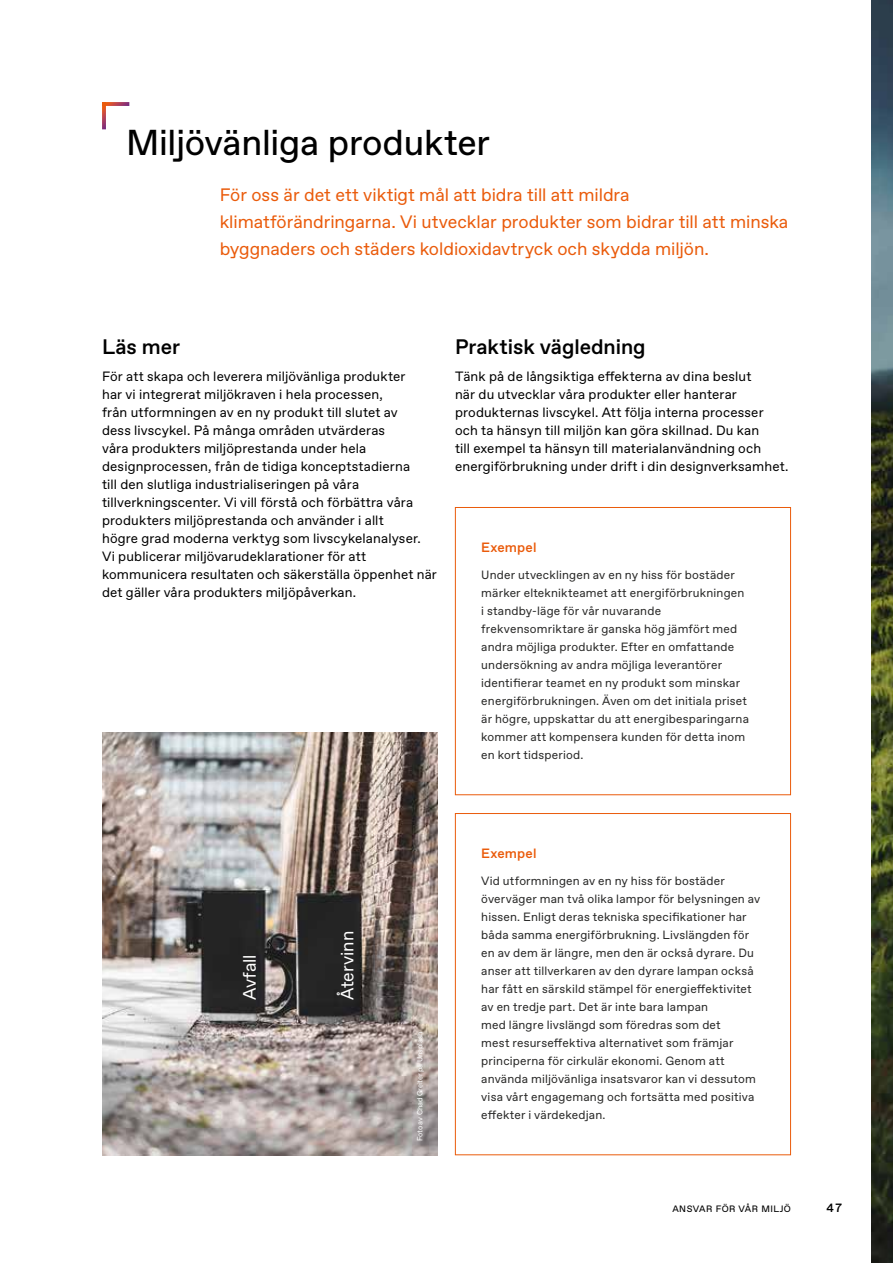
<style>
.page{position:relative;width:893px;height:1263px;background:#fff}
.page>*{position:absolute;margin:0;border:0;box-sizing:border-box;transform-origin:0 0}
.t1{font:36px "TKE Type";letter-spacing:-.01em;color:#000}
.t2{font:500 21px "TKE Type";color:#000}
.t3{font:18px/27px "TKE Type";color:#ea5b0b}
.t4{font:18px "TKE Type";letter-spacing:-.005em;color:#fff}
.t5{font:13.5px/18px "TKE Type";letter-spacing:.01em;color:#000}
.t6{font:500 13.5px "TKE Type";letter-spacing:.015em;color:#ea5b0b}
.t7{font:12px/18px "TKE Type";letter-spacing:.015em;color:#282827}
.t8{font:500 12px "TKE Type";color:#000}
.t9{font:9.3px "TKE Type";letter-spacing:.05em;color:#000}
.t10{font:7.5px "TKE Type";letter-spacing:-.015em;color:#fff}
</style>
<div class="page">
<img style="left:872px;top:0;width:21px;height:1263px">
<svg style="left:102px;top:106px;width:4px;height:23px"></svg>
<svg style="left:102px;top:102px;width:27px;height:4px"></svg>
<div style="left:455px;top:507px;width:336px;height:288px;border:1px solid #ea5b0b"></div>
<div style="left:455px;top:813px;width:336px;height:342px;border:1px solid #ea5b0b"></div>
<img style="left:102px;top:732px;width:336px;height:423px">
<h1 class="t1" style="left:126px;top:121px;width:365px">Miljövänliga produkter</h1>
<h3 class="t3" style="left:220px;top:182px;width:570px">För oss är det ett viktigt mål att bidra till att mildra klimatförändringarna. Vi utvecklar produkter som bidrar till att minska byggnaders och städers koldioxidavtryck och skydda miljön.</h3>
<h2 class="t2" style="left:102px;top:334px;width:80px">Läs mer</h2>
<p class="t5" style="left:102px;top:368px;width:336px">För att skapa och leverera miljövänliga produkter<br>har vi integrerat miljökraven i hela processen,<br>från utformningen av en ny produkt till slutet av<br>dess livscykel. På många områden utvärderas<br>våra produkters miljöprestanda under hela designprocessen, från de tidiga konceptstadierna<br>till den slutliga industrialiseringen på våra tillverkningscenter. Vi vill förstå och förbättra våra produkters miljöprestanda och använder i allt<br>högre grad moderna verktyg som livscykelanalyser.<br>Vi publicerar miljövarudeklarationer för att kommunicera resultaten och säkerställa öppenhet när det gäller våra produkters miljöpåverkan.</p>
<h2 class="t2" style="left:455px;top:334px;width:192px">Praktisk vägledning</h2>
<p class="t5" style="left:455px;top:368px;width:335px">Tänk på de långsiktiga effekterna av dina beslut<br>när du utvecklar våra produkter eller hanterar produkternas livscykel. Att följa interna processer och ta hänsyn till miljön kan göra skillnad. Du kan<br>till exempel ta hänsyn till materialanvändning och energiförbrukning under drift i din designverksamhet.</p>
<p class="t6" style="left:481px;top:539px;width:57px">Exempel</p>
<p class="t7" style="left:481px;top:566px;width:269px">Under utvecklingen av en ny hiss för bostäder märker elteknikteamet att energiförbrukningen i standby-läge för vår nuvarande frekvensomriktare är ganska hög jämfört med andra möjliga produkter. Efter en omfattande undersökning av andra möjliga leverantörer identifierar teamet en ny produkt som minskar energiförbrukningen. Även om det initiala priset är högre, uppskattar du att energibesparingarna kommer att kompensera kunden för detta inom en kort tidsperiod.</p>
<h3 class="t4" style="left:239px;top:1000px;width:48px;rotate:-90deg">Avfall</h3>
<h3 class="t4" style="left:337px;top:1000px;width:71px;rotate:-90deg">Återvinn</h3>
<p class="t10" style="left:416px;top:1141px;width:111px;rotate:-90deg">Foto av Chad Greiter på Unsplash</p>
<p class="t6" style="left:481px;top:845px;width:57px">Exempel</p>
<p class="t7" style="left:481px;top:872px;width:281px">Vid utformningen av en ny hiss för bostäder överväger man två olika lampor för belysningen av hissen. Enligt deras tekniska specifikationer har båda samma energiförbrukning. Livslängden för en av dem är längre, men den är också dyrare. Du anser att tillverkaren av den dyrare lampan också har fått en särskild stämpel för energieffektivitet av en tredje part. Det är inte bara lampan<br>med längre livslängd som föredras som det<br>mest resurseffektiva alternativet som främjar principerna för cirkulär ekonomi. Genom att använda miljövänliga insatsvaror kan vi dessutom visa vårt engagemang och fortsätta med positiva effekter i värdekedjan.</p>
<p class="t9" style="left:672px;top:1203px;width:120px">ANSVAR FÖR VÅR MILJÖ</p>
<p class="t8" style="left:826px;top:1201px;width:17px">47</p>
</div>
